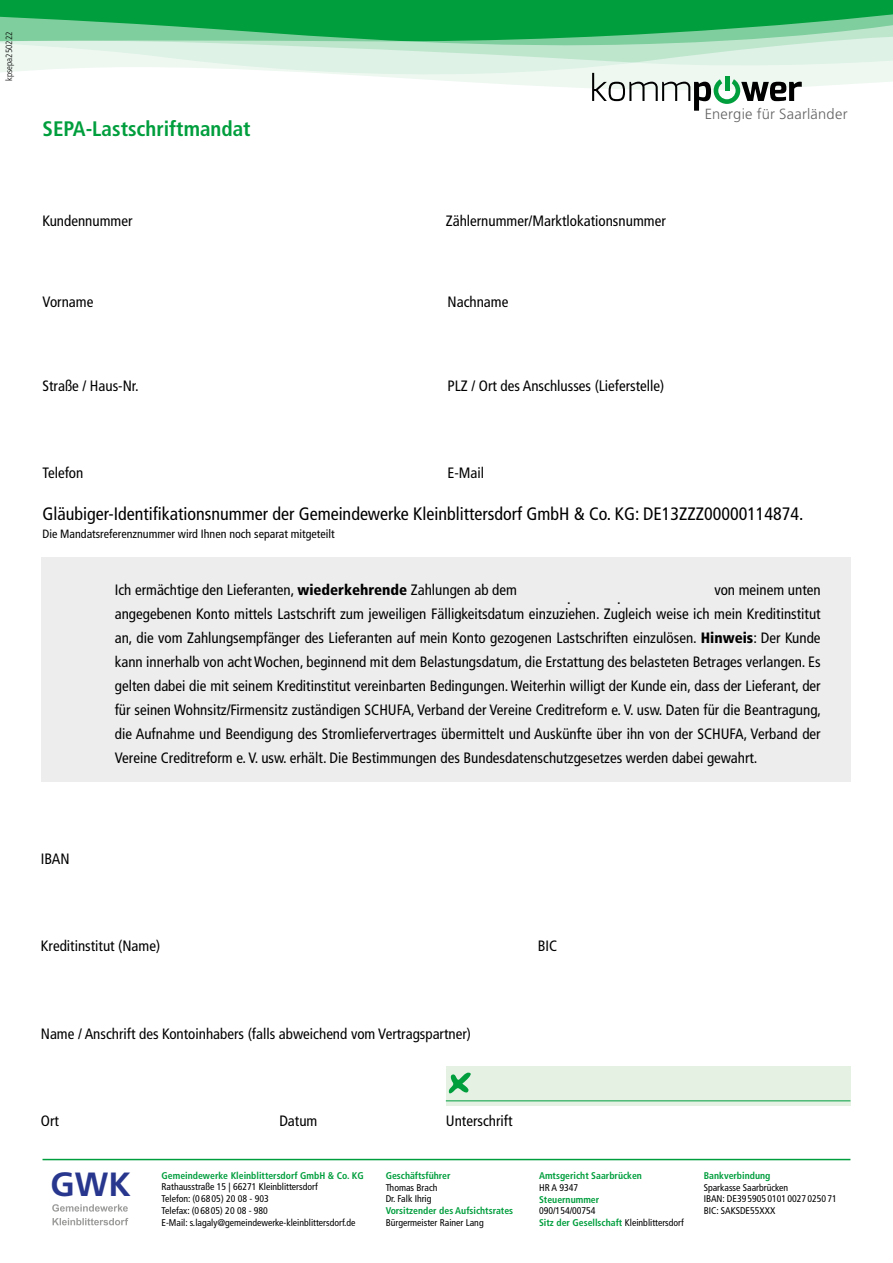
<style>
.page{position:relative;width:893px;height:1263px;background:#fff}
.page>*{position:absolute;margin:0;border:0;box-sizing:border-box;transform-origin:0 0}
.t1{font:700 33.6px "Frutiger";color:#28378d}
.t2{font:700 condensed 21px "Frutiger";color:#009e3d}
.t3{font:condensed 18px "Frutiger";color:#000}
.t4{font:condensed 15px/24px "Frutiger";color:#000;text-align:justify}
.t5{font:300 14.7px "Frutiger";letter-spacing:.015em;color:#646363}
.t6{font:condensed 12px "Frutiger";color:#000}
.t7{font:condensed 9.75px/11.7px "Frutiger";color:#000}
.t8{font:700 condensed 9.75px "Frutiger";color:#009e3d}
.t9{font:300 condensed 9px "Frutiger";color:#000}
.s1{font-weight:900}
.s2{font-weight:700;color:#009e3d}
</style>
<div class="page">
<div style="left:0;top:0;width:893px;height:101px;background:#009e3d"></div>
<svg style="left:0;top:14px;width:893px;height:53px"></svg>
<hr style="left:43px;top:1159px;width:807px;height:1px;background:#009e3d">
<svg style="left:53px;top:1218px;width:75px;height:7px"></svg>
<svg style="left:52px;top:1204px;width:76px;height:8px"></svg>
<svg style="left:0;top:67px;width:893px;height:44px"></svg>
<hr style="left:725px;top:76px;width:4px;height:15px;background:#009e3d">
<div style="left:446px;top:1066px;width:404px;height:39px;background:#e4f1e3"></div>
<hr style="left:446px;top:1100px;width:404px;height:1px;background:#009e3d">
<div style="left:41px;top:557px;width:809px;height:224px;background:#ededed"></div>
<svg style="left:449px;top:1073px;width:22px;height:20px"></svg>
<p class="t9" style="left:4px;top:81px;width:51px;rotate:-90deg">kpsepa250222</p>
<h2 class="t2" style="left:43px;top:116px;width:210px">SEPA-Lastschriftmandat</h2>
<p class="t5" style="left:705px;top:105px;width:144px">Energie für Saarländer</p>
<p class="t4" style="left:43px;top:209px;width:92px">Kundennummer</p>
<p class="t4" style="left:446px;top:209px;width:221px">Zählernummer/Marktlokationsnummer</p>
<p class="t4" style="left:43px;top:290px;width:52px">Vorname</p>
<p class="t4" style="left:448px;top:290px;width:62px">Nachname</p>
<p class="t4" style="left:43px;top:374px;width:98px">Straße / Haus-Nr.</p>
<p class="t4" style="left:448px;top:374px;width:218px">PLZ / Ort des Anschlusses (Lieferstelle)</p>
<p class="t4" style="left:43px;top:461px;width:42px">Telefon</p>
<p class="t4" style="left:448px;top:461px;width:38px">E-Mail</p>
<p class="t3" style="left:43px;top:503px;width:762px">Gläubiger-Identifikationsnummer der Gemeindewerke Kleinblittersdorf GmbH &amp; Co. KG: DE13ZZZ00000114874.</p>
<p class="t6" style="left:43px;top:527px;width:294px">Die Mandatsreferenznummer wird Ihnen noch separat mitgeteilt</p>
<p class="t4" style="left:115px;top:578px;width:404px">Ich ermächtige den Lieferanten, <span class="s1">wiederkehrende</span> Zahlungen ab dem</p>
<p class="t4" style="left:115px;top:578px;width:708px;text-indent:599px">von meinem unten angegebenen Konto mittels Lastschrift zum jeweiligen Fälligkeitsdatum einzuziehen. Zugleich weise ich mein Kreditinstitut an, die vom Zahlungsempfänger des Lieferanten auf mein Konto gezogenen Lastschriften einzulösen. <span class="s1">Hinweis</span>: Der Kunde kann innerhalb von acht Wochen, beginnend mit dem Belastungsdatum, die Erstattung des belasteten Betrages verlangen. Es gelten dabei die mit seinem Kreditinstitut vereinbarten Bedingungen. Weiterhin willigt der Kunde ein, dass der Lieferant, der für seinen Wohnsitz/Firmensitz zuständigen SCHUFA, Verband der Vereine Creditreform e. V. usw. Daten für die Beantragung, die Aufnahme und Beendigung des Stromliefervertrages übermittelt und Auskünfte über ihn von der SCHUFA, Verband der Vereine Creditreform e. V. usw. erhält. Die Bestimmungen des Bundesdatenschutzgesetzes werden dabei gewahrt.</p>
<p class="t4" style="left:567px;top:587px;width:5px">.</p>
<p class="t4" style="left:617px;top:587px;width:5px">.</p>
<p class="t4" style="left:41px;top:846px;width:30px">IBAN</p>
<p class="t4" style="left:41px;top:933px;width:121px">Kreditinstitut (Name)</p>
<p class="t4" style="left:538px;top:933px;width:21px">BIC</p>
<p class="t4" style="left:41px;top:1022px;width:432px">Name / Anschrift des Kontoinhabers (falls abweichend vom Vertragspartner)</p>
<p class="t4" style="left:41px;top:1109px;width:20px">Ort</p>
<p class="t4" style="left:279px;top:1109px;width:40px">Datum</p>
<p class="t4" style="left:446px;top:1109px;width:68px">Unterschrift</p>
<p class="t8" style="left:162px;top:1169px;width:204px">Gemeindewerke Kleinblittersdorf GmbH &amp; Co. KG</p>
<p class="t7" style="left:162px;top:1181px;width:196px">Rathausstraße 15 | 66271 Kleinblittersdorf<br>Telefon: (0 68 05) 20 08 - 903<br>Telefax: (0 68 05) 20 08 - 980<br>E-Mail: s.lagaly@gemeindewerke-kleinblittersdorf.de</p>
<p class="t8" style="left:386px;top:1170px;width:66px">Geschäftsführer</p>
<p class="t7" style="left:386px;top:1181px;width:53px">Thomas Brach<br>Dr. Falk Ihrig</p>
<p class="t8" style="left:386px;top:1205px;width:129px">Vorsitzender des Aufsichtsrates</p>
<p class="t7" style="left:386px;top:1216px;width:99px">Bürgermeister Rainer Lang</p>
<h1 class="t1" style="left:51px;top:1164px;width:82px">GWK</h1>
<p class="t8" style="left:704px;top:1170px;width:68px">Bankverbindung</p>
<p class="t8" style="left:539px;top:1170px;width:104px">Amtsgericht Saarbrücken</p>
<p class="t7" style="left:539px;top:1182px;width:41px">HR A 9347</p>
<p class="t8" style="left:539px;top:1193px;width:62px">Steuernummer</p>
<p class="t7" style="left:539px;top:1205px;width:146px">090/154/00754<br><span class="s2">Sitz der Gesellschaft</span> Kleinblittersdorf</p>
<p class="t7" style="left:704px;top:1181px;width:134px">Sparkasse Saarbrücken<br>IBAN: DE39 5905 0101 0027 0250 71<br>BIC: SAKSDE55XXX</p>
</div>
